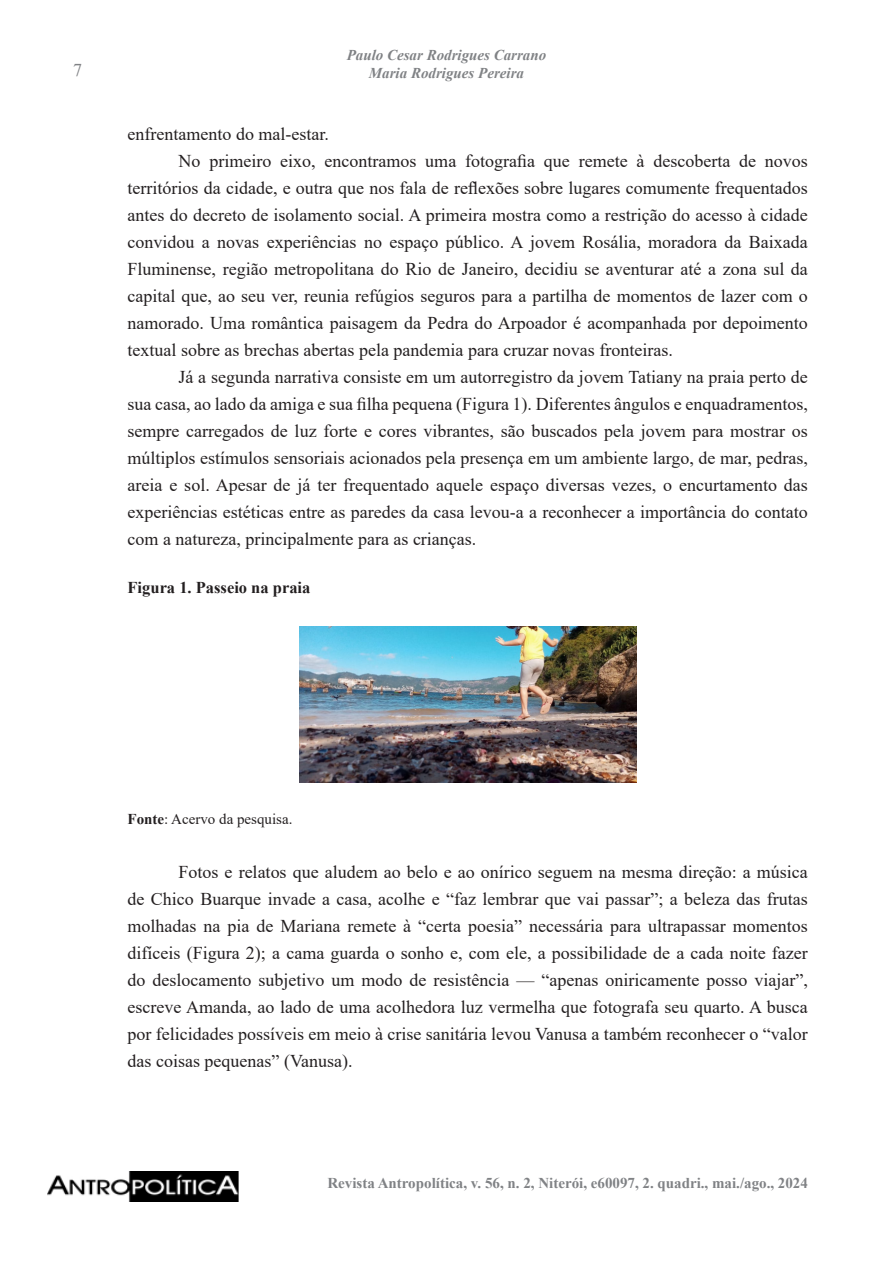
<style>
.page{position:relative;width:893px;height:1263px;background:#fff}
.page>*{position:absolute;margin:0;border:0;box-sizing:border-box;transform-origin:0 0}
.t1{font:18px/27px "Times New Roman";color:#231f20;text-align:justify}
.t2{font:18px "Times New Roman";color:#808285}
.t3{font:700 16.5px "Times New Roman";color:#231f20}
.t4{font:700 15px "Times New Roman";color:#808285}
.t5{font:italic 700 15px/18px "Times New Roman";color:#808285;text-align:center}
.t6{font:15px "Times New Roman";color:#231f20}
.s1{font-weight:700}
</style>
<div class="page">
<img style="left:47px;top:1171px;width:192px;height:30px">
<img style="left:299px;top:627px;width:337px;height:155px">
<p class="t2" style="left:73px;top:58px;width:10px">7</p>
<p class="t5" style="left:347px;top:46px;width:201px">Paulo Cesar Rodrigues Carrano<br>Maria Rodrigues Pereira</p>
<p class="t1" style="left:128px;top:120px;width:203px">enfrentamento do mal-estar.</p>
<p class="t1" style="left:128px;top:147px;width:682px;text-indent:51px">No primeiro eixo, encontramos uma fotografia que remete à descoberta de novos territórios da cidade, e outra que nos fala de reflexões sobre lugares comumente frequentados antes do decreto de isolamento social. A primeira mostra como a restrição do acesso à cidade convidou a novas experiências no espaço público. A jovem Rosália, moradora da Baixada Fluminense, região metropolitana do Rio de Janeiro, decidiu se aventurar até a zona sul da capital que, ao seu ver, reunia refúgios seguros para a partilha de momentos de lazer com o namorado. Uma romântica paisagem da Pedra do Arpoador é acompanhada por depoimento textual sobre as brechas abertas pela pandemia para cruzar novas fronteiras.</p>
<p class="t1" style="left:128px;top:363px;width:682px;text-indent:51px">Já a segunda narrativa consiste em um autorregistro da jovem Tatiany na praia perto de sua casa, ao lado da amiga e sua filha pequena (Figura 1). Diferentes ângulos e enquadramentos, sempre carregados de luz forte e cores vibrantes, são buscados pela jovem para mostrar os múltiplos estímulos sensoriais acionados pela presença em um ambiente largo, de mar, pedras, areia e sol. Apesar de já ter frequentado aquele espaço diversas vezes, o encurtamento das experiências estéticas entre as paredes da casa levou-a a reconhecer a importância do contato com a natureza, principalmente para as crianças.</p>
<p class="t3" style="left:128px;top:576px;width:184px">Figura 1. Passeio na praia</p>
<p class="t6" style="left:128px;top:808px;width:166px"><span class="s1">Fonte</span>: Acervo da pesquisa.</p>
<p class="t1" style="left:128px;top:858px;width:682px;text-indent:51px">Fotos e relatos que aludem ao belo e ao onírico seguem na mesma direção: a música de Chico Buarque invade a casa, acolhe e “faz lembrar que vai passar”; a beleza das frutas molhadas na pia de Mariana remete à “certa poesia” necessária para ultrapassar momentos difíceis (Figura 2); a cama guarda o sonho e, com ele, a possibilidade de a cada noite fazer do deslocamento subjetivo um modo de resistência — “apenas oniricamente posso viajar”, escreve Amanda, ao lado de uma acolhedora luz vermelha que fotografa seu quarto. A busca por felicidades possíveis em meio à crise sanitária levou Vanusa a também reconhecer o “valor das coisas pequenas” (Vanusa).</p>
<p class="t4" style="left:327px;top:1172px;width:482px">Revista Antropolítica, v. 56, n. 2, Niterói, e60097, 2. quadri., mai./ago., 2024</p>
</div>
